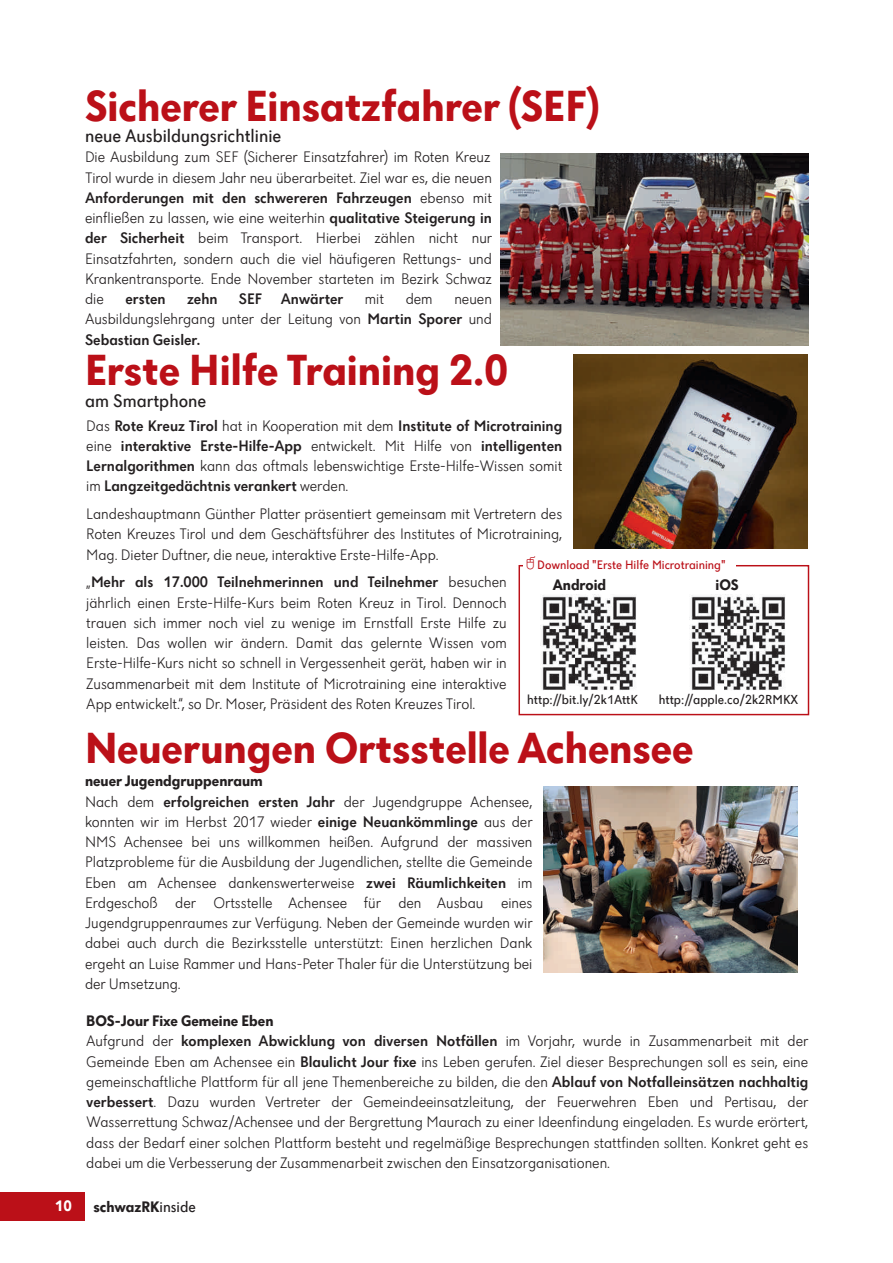
<style>
.page{position:relative;width:893px;height:1263px;background:#fff}
.page>*{position:absolute;margin:0;border:0;box-sizing:border-box;transform-origin:0 0}
.t1{font:700 45px "Dunant";color:#bb1018}
.t2{font:18.75px "Dunant";color:#231f20}
.t3{font:300 15.75px/20.2px "Dunant";color:#231f20;text-align:justify}
.t4{font:500 15.75px/20.2px "Dunant";color:#231f20;text-align:justify}
.t5{font:700 15.75px "Dunant";color:#231f20}
.t6{font:700 15.75px "Dunant";color:#fff}
.t7{font:13.5px "Dunant";color:#231f20}
.t8{font:12.75px "Dunant";color:#bb1018}
.s1{font-weight:500}
.s2{font-weight:300}
.s3{font-family:"Dunant Signs";font-size:17.25px}
.s4{font-weight:700}
.s5{font-weight:400}
</style>
<div class="page">
<div style="left:0;top:1192px;width:85px;height:28px;background:#bb1018"></div>
<img style="left:501px;top:154px;width:307px;height:192px">
<img style="left:573px;top:354px;width:235px;height:195px">
<div style="left:519px;top:565px;width:290px;height:150px;border:1px solid #bb1018"></div>
<div style="left:523px;top:556px;width:212px;height:19px;background:#fff"></div>
<img style="left:542px;top:595px;width:95px;height:95px">
<img style="left:689px;top:595px;width:96px;height:95px">
<img style="left:543px;top:786px;width:254px;height:187px">
<h1 class="t1" style="left:85px;top:87px;width:516px">Sicherer Einsatzfahrer (SEF)</h1>
<p class="t2" style="left:85px;top:128px;width:198px">neue Ausbildungsrichtlinie</p>
<p class="t3" style="left:85px;top:148px;width:409px">Die Ausbildung zum SEF (Sicherer Einsatzfahrer) im Roten Kreuz Tirol wurde in diesem Jahr neu überarbeitet. Ziel war es, die neuen <span class="s1">Anforderungen mit den schwereren Fahrzeugen</span> ebenso mit einfließen zu lassen, wie eine weiterhin <span class="s1">qualitative Steigerung in der Sicherheit</span> beim Transport. Hierbei zählen nicht nur Einsatzfahrten, sondern auch die viel häufigeren Rettungs- und Krankentransporte. Ende November starteten im Bezirk Schwaz die</p>
<p class="t4" style="left:126px;top:290px;width:42px">ersten</p>
<p class="t4" style="left:187px;top:290px;width:32px">zehn</p>
<p class="t4" style="left:239px;top:290px;width:106px">SEF Anwärter</p>
<p class="t3" style="left:365px;top:290px;width:21px">mit</p>
<p class="t3" style="left:406px;top:290px;width:28px">dem</p>
<p class="t3" style="left:85px;top:290px;width:408px;text-indent:369px">neuen Ausbildungslehrgang unter der Leitung von <span class="s1">Martin Sporer</span> und <span class="s1">Sebastian Geisler.</span></p>
<h1 class="t1" style="left:85px;top:352px;width:425px">Erste Hilfe Training 2.0</h1>
<p class="t2" style="left:85px;top:393px;width:123px">am Smartphone</p>
<p class="t4" style="left:86px;top:417px;width:477px"><span class="s2">Das</span> Rote Kreuz Tirol <span class="s2">hat in Kooperation mit dem</span> Institute of Microtraining <span class="s2">eine</span> interaktive Erste-Hilfe-App <span class="s2">entwickelt. Mit Hilfe von</span> intelligenten Lernalgorithmen <span class="s2">kann das oftmals lebenswichtige Erste-Hilfe-Wissen somit im</span> Langzeitgedächtnis verankert <span class="s2">werden.</span></p>
<p class="t3" style="left:86px;top:505px;width:477px">Landeshauptmann Günther Platter präsentiert gemeinsam mit Vertretern des Roten Kreuzes Tirol und dem Geschäftsführer des Institutes of Microtraining, Mag. Dieter Duftner, die neue, interaktive Erste-Hilfe-App.</p>
<p class="t3" style="left:86px;top:573px;width:422px">„<span class="s1">Mehr als 17.000 Teilnehmerinnen und Teilnehmer</span> besuchen jährlich einen Erste-Hilfe-Kurs beim Roten Kreuz in Tirol. Dennoch trauen sich immer noch viel zu wenige im Ernstfall Erste Hilfe zu leisten. Das wollen wir ändern. Damit das gelernte Wissen vom Erste-Hilfe-Kurs nicht so schnell in Vergessenheit gerät, haben wir in Zusammenarbeit mit dem Institute of Microtraining eine interaktive App entwickelt.“, so Dr. Moser, Präsident des Roten Kreuzes Tirol.</p>
<p class="t8" style="left:523px;top:560px;width:204px"><span class="s3">s</span>Download "Erste Hilfe Microtraining"</p>
<p class="t5" style="left:553px;top:578px;width:55px">Android</p>
<p class="t5" style="left:716px;top:578px;width:25px">iOS</p>
<p class="t7" style="left:527px;top:694px;width:112px">http://bit.ly/2k1AttK</p>
<p class="t7" style="left:659px;top:694px;width:141px">http://apple.co/2k2RMKX</p>
<h1 class="t1" style="left:85px;top:729px;width:610px">Neuerungen Ortsstelle Achensee</h1>
<p class="t3" style="left:85px;top:772px;width:449px;text-align:left"><span class="s4">neuerJugendgruppenraum<br></span>Nach dem <span class="s1">erfolgreichen ersten Jahr</span> der Jugendgruppe Achensee, konnten wir im Herbst 2017 wieder <span class="s1">einige Neuankömmlinge</span> aus der NMS Achensee bei uns willkommen heißen. Aufgrund der massiven Platzprobleme für die Ausbildung der Jugendlichen, stellte die Gemeinde Eben am Achensee dankenswerterweise <span class="s1">zwei Räumlichkeiten</span> im Erdgeschoß der Ortsstelle Achensee für den Ausbau eines Jugendgruppenraumes zur Verfügung. Neben der Gemeinde wurden wir dabei auch durch die Bezirksstelle unterstützt: Einen herzlichen Dank ergeht an Luise Rammer und Hans-Peter Thaler für die Unterstützung bei der Umsetzung.</p>
<p class="t3" style="left:86px;top:1012px;width:724px;text-align:left"><span class="s4">BOS-Jour Fixe Gemeine Eben<br></span>Aufgrund der <span class="s1">komplexen Abwicklung von diversen Notfällen</span> im Vorjahr, wurde in Zusammenarbeit mit der Gemeinde Eben am Achensee ein <span class="s1">Blaulicht Jour fixe</span> ins Leben gerufen. Ziel dieser Besprechungen soll es sein, eine gemeinschaftliche Plattform für all jene Themenbereiche zu bilden, die den <span class="s1">Ablauf von Notfalleinsätzen nachhaltig verbessert</span>. Dazu wurden Vertreter der Gemeindeeinsatzleitung, der Feuerwehren Eben und Pertisau, der Wasserrettung Schwaz/Achensee und der Bergrettung Maurach zu einer Ideenfindung eingeladen. Es wurde erörtert, dass der Bedarf einer solchen Plattform besteht und regelmäßige Besprechungen stattfinden sollten. Konkret geht es dabei um die Verbesserung der Zusammenarbeit zwischen den Einsatzorganisationen.</p>
<p class="t6" style="left:55px;top:1200px;width:19px">10</p>
<p class="t5" style="left:94px;top:1200px;width:104px">schwazRK<span class="s5">inside</span></p>
</div>
